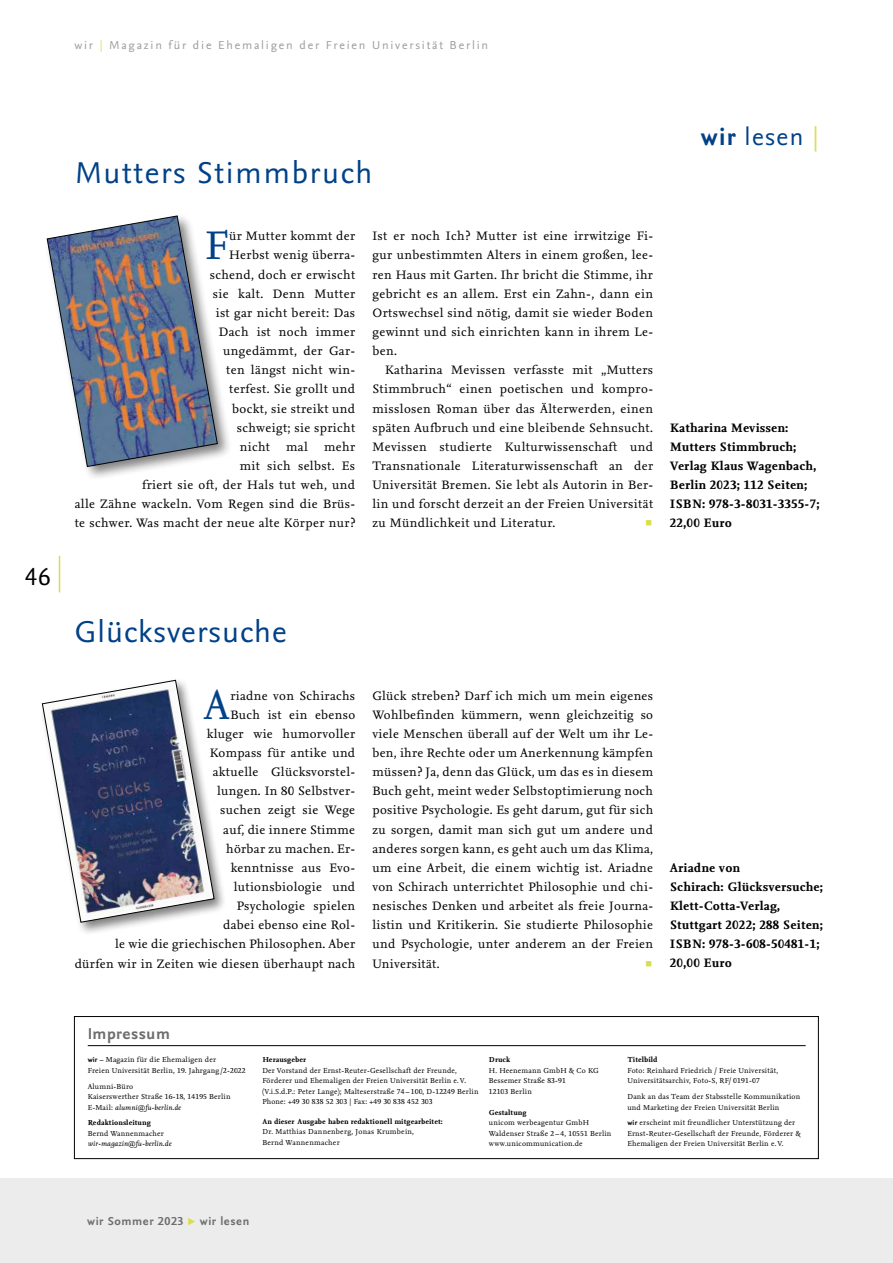
<style>
.page{position:relative;width:893px;height:1263px;background:#fff}
.page>*{position:absolute;margin:0;border:0;box-sizing:border-box;transform-origin:0 0}
.t1{font:41.7px "Nexus Serif Pro";color:#004188}
.t2{font:31.5px "Nexus Sans Pro";letter-spacing:.05em;color:#004188}
.t3{font:25.5px "Nexus Sans Pro";color:#004188}
.t4{font:25.5px "Nexus Sans Pro";color:#000}
.t5{font:700 16.5px "Nexus Sans Pro";letter-spacing:.03em;color:#6e6e6d}
.t6{font:12.75px/19.2px "Nexus Serif Pro";letter-spacing:.03em;color:#000;text-align:justify}
.t7{font:700 12.75px/19.2px "Nexus Serif Pro";letter-spacing:.025em;color:#000}
.t8{font:12px "Nexus Sans Pro";letter-spacing:.15em;color:#9b9c9c}
.t9{font:700 12px "Nexus Sans Pro";letter-spacing:.05em;color:#6e6e6d}
.t10{font:7.5px/10.5px "Nexus Serif Pro";letter-spacing:.025em;color:#000}
.t11{font:700 7.5px "Nexus Serif Pro";letter-spacing:.025em;color:#000}
.t12{font:italic 7.5px "Nexus Serif Pro";letter-spacing:.025em;color:#000}
.s1{color:#dade4d}
.s2{font-weight:700}
.s3{font-family:"Nexus Sans Pro";font-weight:700}
.s4{font-style:italic}
.s5{font-size:10.5px;color:#dade4d}
</style>
<div class="page">
<div style="left:74px;top:1016px;width:745px;height:143px;border:1px solid #000"></div>
<hr style="left:88px;top:1045px;width:718px;height:1px;background:#000">
<div style="left:44px;top:213px;width:188px;height:269px;background:#000;opacity:.5"></div>
<img style="left:47px;top:216px;width:171px;height:251px">
<div style="left:40px;top:678px;width:188px;height:258px;background:#000;opacity:.5"></div>
<svg style="left:42px;top:680px;width:172px;height:243px"></svg>
<div style="left:0;top:1178px;width:893px;height:85px;background:#ececec"></div>
<hr style="left:59px;top:556px;width:1px;height:36px;background:#dade4d">
<p class="t8" style="left:74px;top:36px;width:415px">wir <span class="s1">|</span> Magazin für die Ehemaligen der Freien Universität Berlin</p>
<h3 class="t4" style="left:25px;top:557px;width:28px">46</h3>
<h2 class="t2" style="left:75px;top:149px;width:299px">Mutters Stimmbruch</h2>
<h3 class="t3" style="left:701px;top:117px;width:119px"><span class="s2">wir</span> lesen <span class="s1">|</span></h3>
<h1 class="t1" style="left:205px;top:215px;width:24px">F</h1>
<p class="t6" style="left:229px;top:226px;width:128px">ür Mutter kommt der</p>
<p class="t6" style="left:229px;top:245px;width:128px">Herbst wenig überra-</p>
<p class="t6" style="left:210px;top:264px;width:147px">schend, doch er erwischt</p>
<p class="t6" style="left:213px;top:283px;width:144px">sie kalt. Denn Mutter</p>
<p class="t6" style="left:216px;top:302px;width:141px">ist gar nicht bereit: Das</p>
<p class="t6" style="left:219px;top:322px;width:138px">Dach ist noch immer</p>
<p class="t6" style="left:223px;top:341px;width:134px">ungedämmt, der Gar-</p>
<p class="t6" style="left:226px;top:360px;width:130px">ten längst nicht win-</p>
<p class="t6" style="left:229px;top:379px;width:128px">terfest. Sie grollt und</p>
<p class="t6" style="left:232px;top:398px;width:124px">bockt, sie streikt und</p>
<p class="t6" style="left:237px;top:417px;width:120px">schweigt; sie spricht</p>
<p class="t6" style="left:240px;top:436px;width:32px">nicht</p>
<p class="t6" style="left:286px;top:436px;width:23px">mal</p>
<p class="t6" style="left:75px;top:436px;width:282px;text-align:right">mehr<br>mit sich selbst. Es<br>friert sie oft, der Hals tut weh, und<br>alle Zähne wackeln. Vom Regen sind die Brüs&shy;te schwer. Was macht der neue alte Körper nur?</p>
<p class="t6" style="left:372px;top:226px;width:282px">Ist er noch Ich? Mutter ist eine irrwitzige Fi&shy;gur unbestimmten Alters in einem großen, lee&shy;ren Haus mit Garten. Ihr bricht die Stimme, ihr gebricht es an allem. Erst ein Zahn-, dann ein Ortswechsel sind nötig, damit sie wieder Boden gewinnt und sich einrichten kann in ihrem Le&shy;ben.</p>
<p class="t6" style="left:372px;top:360px;width:282px;text-indent:13px">Katharina Mevissen verfasste mit „Mutters Stimmbruch“ einen poetischen und kompro&shy;misslosen Roman über das Älterwerden, einen späten Aufbruch und eine bleibende Sehnsucht.<br>Mevissen studierte Kulturwissenschaft und Transnationale Literaturwissenschaft an der Universität Bremen. Sie lebt als Autorin in Ber&shy;lin und forscht derzeit an der Freien Universität zu Mündlichkeit und Literatur.</p>
<p class="t7" style="left:670px;top:417px;width:151px">Katharina Mevissen:<br>Mutters Stimmbruch;<br>Verlag Klaus Wagenbach,<br>Berlin 2023; 112 Seiten;<br>ISBN: 978-3-8031-3355-7;<br>22,00 Euro</p>
<h2 class="t2" style="left:75px;top:608px;width:213px">Glücksversuche</h2>
<h1 class="t1" style="left:204px;top:674px;width:27px">A</h1>
<p class="t6" style="left:75px;top:685px;width:282px;text-align:right">riadne von Schirachs<br>Buch ist ein ebenso<br>kluger wie humorvoller<br>Kompass für antike und<br>aktuelle Glücksvorstel-<br>lungen. In 80 Selbstver-<br>suchen zeigt sie Wege<br>auf, die innere Stimme<br>hörbar zu machen. Er-<br>kenntnisse aus Evo-<br>lutionsbiologie und<br>Psychologie spielen<br>dabei ebenso eine Rol-<br>le wie die griechischen Philosophen. Aber dürfen wir in Zeiten wie diesen überhaupt nach</p>
<p class="t6" style="left:372px;top:685px;width:282px">Glück streben? Darf ich mich um mein eigenes Wohlbefinden kümmern, wenn gleichzeitig so viele Menschen überall auf der Welt um ihr Le&shy;ben, ihre Rechte oder um Anerkennung kämpfen müssen? Ja, denn das Glück, um das es in diesem Buch geht, meint weder Selbstoptimierung noch positive Psychologie. Es geht darum, gut für sich zu sorgen, damit man sich gut um andere und anderes sorgen kann, es geht auch um das Klima, um eine Arbeit, die einem wichtig ist. Ariadne von Schirach unterrichtet Philosophie und chi&shy;nesisches Denken und arbeitet als freie Journa&shy;listin und Kritikerin. Sie studierte Philosophie und Psychologie, unter anderem an der Freien Universität.</p>
<p class="t7" style="left:670px;top:857px;width:155px">Ariadne von<br>Schirach: Glücksversuche;<br>Klett-Cotta-Verlag,<br>Stuttgart 2022; 288 Seiten;<br>ISBN: 978-3-608-50481-1;<br>20,00 Euro</p>
<p class="t5" style="left:88px;top:1021px;width:84px">Impressum</p>
<p class="t10" style="left:88px;top:1054px;width:159px"><span class="s3">wir</span> – Magazin für die Ehemaligen der<br>Freien Universität Berlin, 19. Jahrgang /2-2022</p>
<p class="t10" style="left:88px;top:1080px;width:144px">Alumni-Büro<br>Kaiserswerther Straße 16-18, 14195 Berlin<br>E-Mail: <span class="s4">alumni@fu-berlin.de</span></p>
<p class="t11" style="left:88px;top:1117px;width:64px">Redaktionsleitung</p>
<p class="t10" style="left:88px;top:1128px;width:78px">Bernd Wannenmacher</p>
<p class="t12" style="left:88px;top:1138px;width:85px">wir-magazin@fu-berlin.de</p>
<p class="t11" style="left:262px;top:1054px;width:45px">Herausgeber</p>
<p class="t10" style="left:262px;top:1065px;width:218px">Der Vorstand der Ernst-Reuter-Gesellschaft der Freunde, Förderer und Ehemaligen der Freien Universität Berlin e.V. (V.i.S.d.P.: Peter Lange); Malteserstraße 74 – 100, D-12249 Berlin Phone: +49 30 838 52 303 | Fax: +49 30 838 452 303</p>
<p class="t11" style="left:262px;top:1116px;width:182px">An dieser Ausgabe haben redaktionell mitgearbeitet:</p>
<p class="t10" style="left:262px;top:1126px;width:153px">Dr. Matthias Dannenberg, Jonas Krumbein,<br>Bernd Wannenmacher</p>
<p class="t11" style="left:489px;top:1054px;width:23px">Druck</p>
<p class="t10" style="left:489px;top:1065px;width:111px">H. Heenemann GmbH &amp; Co KG<br>Bessemer Straße 83-91<br>12103 Berlin</p>
<p class="t11" style="left:489px;top:1107px;width:39px">Gestaltung</p>
<p class="t10" style="left:489px;top:1117px;width:124px">unicom werbeagentur GmbH<br>Waldenser Straße 2 – 4, 10551 Berlin www.unicommunication.de</p>
<p class="t11" style="left:627px;top:1054px;width:32px">Titelbild</p>
<p class="t10" style="left:627px;top:1065px;width:152px">Foto: Reinhard Friedrich / Freie Universität,<br>Universitätsarchiv, Foto-S, RF/ 0191-07</p>
<p class="t10" style="left:627px;top:1091px;width:174px">Dank an das Team der Stabsstelle Kommunikation und Marketing der Freien Universität Berlin</p>
<p class="t10" style="left:627px;top:1117px;width:175px"><span class="s3">wir</span> erscheint mit freundlicher Unterstützung der<br>Ernst-Reuter-Gesellschaft der Freunde, Förderer &amp;<br>Ehemaligen der Freien Universität Berlin e.V.</p>
<p class="t9" style="left:87px;top:1212px;width:164px">wir Sommer 2023 <span class="s5">►</span> wir lesen</p>
</div>
